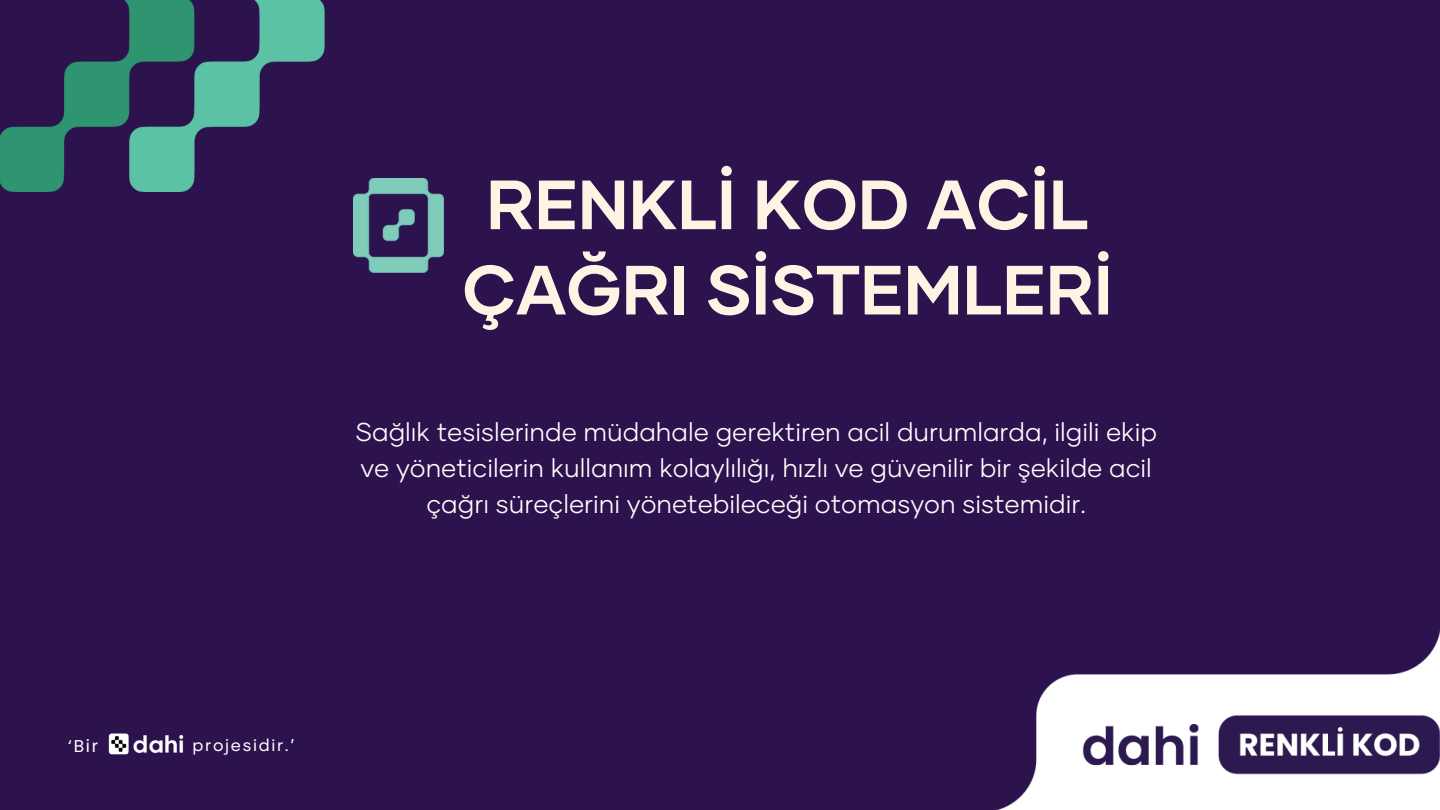
<style>
.page{position:relative;width:1440px;height:810px;background:#2d134e}
.page>*{position:absolute;margin:0;border:0;box-sizing:border-box;transform-origin:0 0}
.t1{font:700 69.5px/85.3px "Gilmer";color:#fff4e3;text-align:center}
.t2{font:300 25.8px/36px "Gilmer";color:#fff;text-align:center}
.t3{font:17.1px "Gilmer";letter-spacing:.1em;color:#fff}
.t4{font:17.1px "Poppins";color:#fff}
</style>
<div class="page">
<img style="left:0;top:0;width:325px;height:192px">
<img style="left:354px;top:178px;width:89px;height:95px">
<img style="left:108px;top:733px;width:76px;height:22px">
<img style="left:996px;top:631px;width:444px;height:179px">
<h1 class="t1" style="left:462px;top:159px;width:652px">RENKLİ KOD ACİL<br>ÇAĞRI SİSTEMLERİ</h1>
<p class="t2" style="left:355px;top:413px;width:803px">Sağlık tesislerinde müdahale gerektiren acil durumlarda, ilgili ekip ve yöneticilerin kullanım kolaylılığı, hızlı ve güvenilir bir şekilde acil çağrı süreçlerini yönetebileceği otomasyon sistemidir.</p>
<p class="t4" style="left:68px;top:734px;width:31px">‘Bir</p>
<p class="t3" style="left:193px;top:734px;width:104px">projesidir.’</p>
</div>
